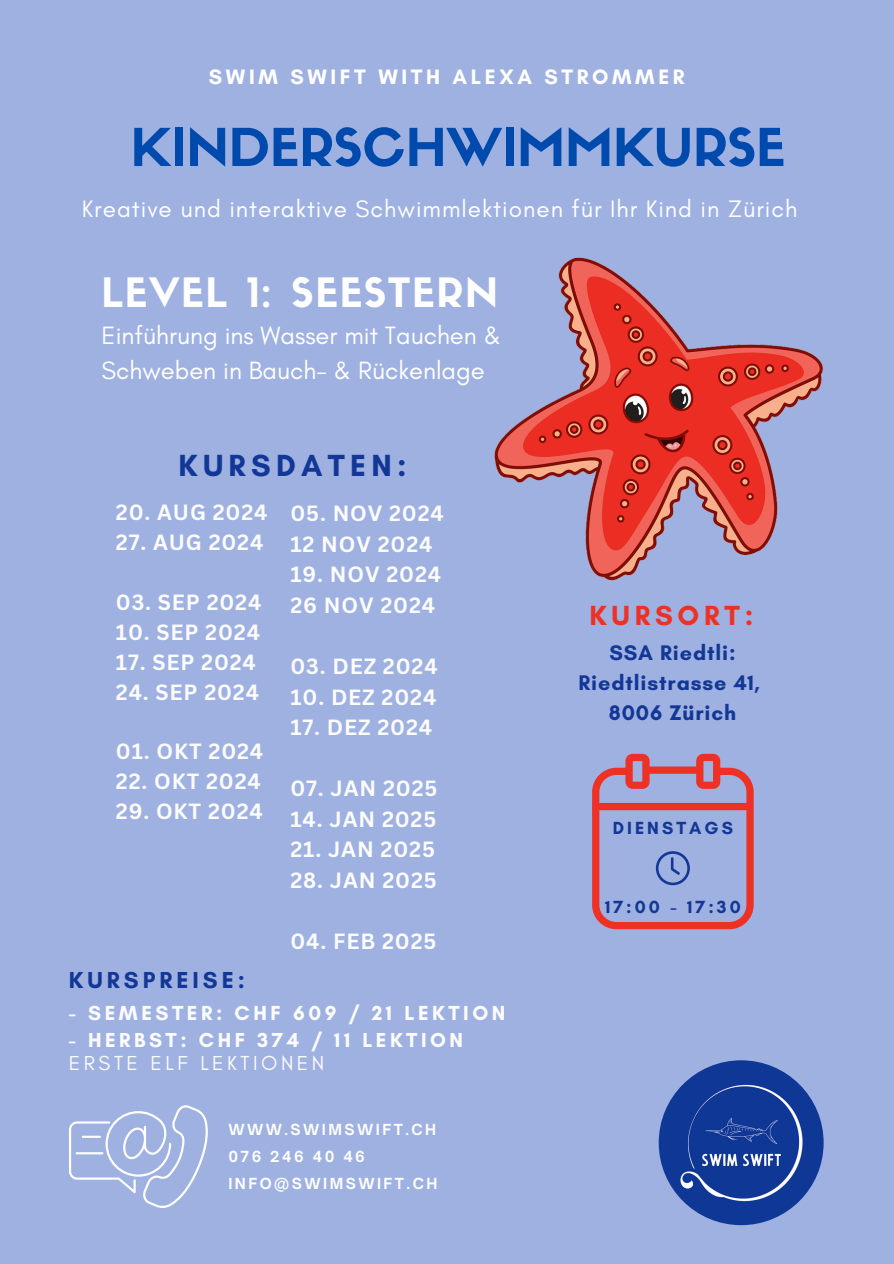
<style>
.page{position:relative;width:894px;height:1264px;background:#fff}
.page>*{position:absolute;margin:0;border:0;box-sizing:border-box;transform-origin:0 0}
.t1{font:51.15px "Sifonn Basic";color:#004aad}
.t2{font:39.75px "Sifonn Basic";letter-spacing:.04em;color:#fff}
.t3{font:700 31.05px "Glacial Indifference";letter-spacing:.17em;color:#133796}
.t4{font:700 28.2px "Glacial Indifference";letter-spacing:.17em;color:#ed3124}
.t5{font:25.5px/34.8px "Glacial Indifference";color:#fff}
.t6{font:24.3px "Glacial Indifference";letter-spacing:.04em;color:#fff}
.t7{font:700 23.55px "Glacial Indifference";letter-spacing:.17em;color:#133796}
.t8{font:700 21.6px/30px "Glacial Indifference";letter-spacing:.04em;color:#133796;text-align:center}
.t9{font:700 21.45px/30.5px "Canva Sans";letter-spacing:.04em;color:#fcfcfd}
.t10{font:700 21.3px "Glacial Indifference";letter-spacing:.17em;color:#fff}
.t11{font:700 20.7px "Glacial Indifference";letter-spacing:.17em;color:#fcfcfd}
.t12{font:20.7px "Glacial Indifference";letter-spacing:.17em;color:#fcfcfd}
.t13{font:700 17.85px "Glacial Indifference";letter-spacing:.17em;color:#133796}
.t14{font:700 14.55px "Open Sauce One";letter-spacing:.17em;color:#fff}
</style>
<div class="page">
<div style="left:0;top:0;width:893px;height:1263px;background:#9eb1e1"></div>
<img style="left:658px;top:1060px;width:165px;height:165px;border-radius:50%">
<svg style="left:69px;top:1105px;width:139px;height:102px"></svg>
<hr style="left:76px;top:1152px;width:27px;height:2px;background:#fff">
<svg style="left:592px;top:753px;width:161px;height:176px"></svg>
<img style="left:494px;top:257px;width:330px;height:324px">
<h4 class="t10" style="left:209px;top:64px;width:477px">SWIM SWIFT WITH ALEXA STROMMER</h4>
<h3 class="t1" style="left:131px;top:128px;width:656px">KINDERSCHWIMMKURSE</h3>
<p class="t6" style="left:82px;top:194px;width:717px">Kreative und interaktive Schwimmlektionen für Ihr Kind in Zürich</p>
<p class="t2" style="left:101px;top:277px;width:398px">LEVEL 1: SEESTERN</p>
<p class="t5" style="left:101px;top:317px;width:401px">Einführung ins Wasser mit Tauchen &amp;<br>Schweben in Bauch- &amp; Rückenlage</p>
<h6 class="t3" style="left:178px;top:446px;width:230px">KURSDATEN:</h6>
<h3 class="t9" style="left:116px;top:497px;width:153px">20. AUG 2024</h3>
<h3 class="t9" style="left:116px;top:526px;width:149px">27. AUG 2024</h3>
<h6 class="t9" style="left:116px;top:586px;width:147px">03. SEP 2024</h6>
<h6 class="t9" style="left:116px;top:616px;width:146px">10. SEP 2024</h6>
<h6 class="t9" style="left:116px;top:646px;width:141px">17. SEP 2024</h6>
<h6 class="t9" style="left:116px;top:676px;width:145px">24. SEP 2024</h6>
<h6 class="t9" style="left:116px;top:735px;width:149px">01. OKT 2024</h6>
<h6 class="t9" style="left:116px;top:765px;width:146px">22. OKT 2024</h6>
<h6 class="t9" style="left:116px;top:795px;width:148px">29. OKT 2024</h6>
<h6 class="t9" style="left:290px;top:498px;width:155px">05. NOV 2024<br>12 NOV 2024</h6>
<h6 class="t9" style="left:290px;top:559px;width:152px">19. NOV 2024<br>26 NOV 2024</h6>
<h6 class="t9" style="left:290px;top:650px;width:149px">03. DEZ 2024</h6>
<h6 class="t9" style="left:290px;top:681px;width:147px">10. DEZ 2024</h6>
<h6 class="t9" style="left:290px;top:711px;width:143px">17. DEZ 2024</h6>
<h6 class="t9" style="left:290px;top:772px;width:148px">07. JAN 2025</h6>
<h6 class="t9" style="left:290px;top:803px;width:147px">14. JAN 2025</h6>
<h6 class="t9" style="left:290px;top:833px;width:146px">21. JAN 2025</h6>
<h6 class="t9" style="left:290px;top:864px;width:148px">28. JAN 2025</h6>
<h6 class="t9" style="left:290px;top:925px;width:147px">04. FEB 2025</h6>
<p class="t7" style="left:69px;top:965px;width:177px">KURSPREISE:</p>
<p class="t11" style="left:69px;top:999px;width:438px">- SEMESTER: CHF 609 / 21 LEKTION</p>
<p class="t11" style="left:69px;top:1026px;width:395px">- HERBST: CHF 374 / 11 LEKTION</p>
<p class="t12" style="left:69px;top:1050px;width:257px">ERSTE ELF LEKTIONEN</p>
<h1 class="t14" style="left:228px;top:1120px;width:209px">WWW.SWIMSWIFT.CH</h1>
<h5 class="t14" style="left:228px;top:1147px;width:138px">076 246 40 46</h5>
<p class="t14" style="left:228px;top:1174px;width:210px">INFO@SWIMSWIFT.CH</p>
<p class="t4" style="left:589px;top:598px;width:165px">KURSORT:</p>
<p class="t8" style="left:578px;top:637px;width:183px">SSA Riedtli:<br>Riedtlistrasse 41,<br>8006 Zürich</p>
<h2 class="t13" style="left:612px;top:816px;width:122px">DIENSTAGS</h2>
<h5 class="t13" style="left:605px;top:896px;width:137px">17:00 - 17:30</h5>
</div>
